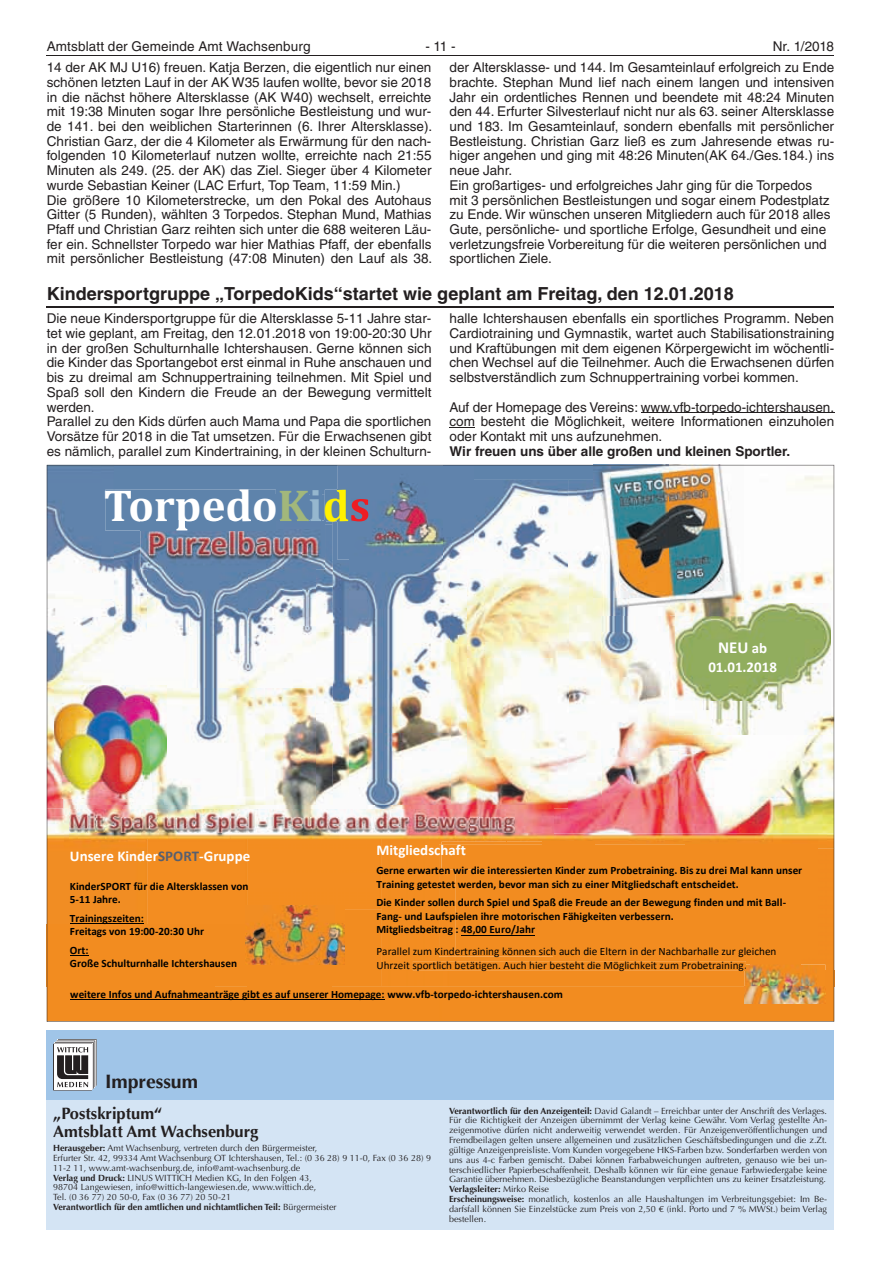
<style>
.page{position:relative;width:881px;height:1263px;background:#fff}
.page>*{position:absolute;margin:0;border:0;box-sizing:border-box;transform-origin:0 0}
.t1{font:700 44.85px "Cambria";color:#fff}
.t2{font:700 19.5px "Optima LT";color:#231f20}
.t3{font:700 18px "Helvetica LT";color:#231f20}
.t4{font:700 16.8px "Calibri";color:#fff}
.t5{font:700 16.5px/18px "Optima LT";color:#231f20}
.t6{font:700 14.85px "Calibri";color:#fff}
.t7{font:13.5px/14.7px "Helvetica LT";color:#231f20}
.t8{font:700 13.5px "Helvetica LT";color:#231f20}
.t9{font:700 11.25px/13.6px "Calibri";color:#000}
.t10{font:11.25px/13.5px "Calibri";color:#000}
.t11{font:9px/9.8px "Optima LT";color:#231f20}
.s1{color:#96b7ce}
.s2{color:#fff101}
.s3{color:#ee1d23}
.s4{font-size:14.85px}
.s5{color:#575f6f}
.s6{font-weight:700}
</style>
<div class="page">
<hr style="left:47px;top:55px;width:786px;height:1px;background:#231f20">
<hr style="left:47px;top:306px;width:786px;height:2px;background:#231f20">
<hr style="left:640px;top:413px;width:193px;height:1px;background:#231f20">
<svg style="left:449px;top:427px;width:26px;height:1px"></svg>
<img style="left:47px;top:465px;width:786px;height:557px">
<div style="left:47px;top:1088px;width:786px;height:142px;background:#d4e4f4"></div>
<div style="left:47px;top:1030px;width:786px;height:69px;background:#a0c5e8"></div>
<svg style="left:53px;top:1039px;width:44px;height:51px;background:#9c9b9c"></svg>
<p class="t7" style="left:47px;top:39px;width:265px">Amtsblatt der Gemeinde Amt Wachsenburg</p>
<p class="t7" style="left:425px;top:39px;width:32px">- 11 -</p>
<p class="t7" style="left:772px;top:39px;width:63px">Nr. 1/2018</p>
<p class="t7" style="left:47px;top:60px;width:387px">14 der AK MJ U16) freuen. Katja Berzen, die eigentlich nur einen schönen letzten Lauf in der AK W35 laufen wollte, bevor sie 2018 in die nächst höhere Altersklasse (AK W40) wechselt, erreichte mit 19:38 Minuten sogar Ihre persönliche Bestleistung und wur&shy;de 141. bei den weiblichen Starterinnen (6. Ihrer Altersklasse).<br>Christian Garz, der die 4 Kilometer als Erwärmung für den nach&shy;folgenden 10 Kilometerlauf nutzen wollte, erreichte nach 21:55<br>Minuten als 249. (25. der AK) das Ziel. Sieger über 4 Kilometer wurde Sebastian Keiner (LAC Erfurt, Top Team, 11:59 Min.)<br>Die größere 10 Kilometerstrecke, um den Pokal des Autohaus Gitter (5 Runden), wählten 3 Torpedos. Stephan Mund, Mathias Pfaff und Christian Garz reihten sich unter die 688 weiteren Läu&shy;fer ein. Schnellster Torpedo war hier Mathias Pfaff, der ebenfalls mit persönlicher Bestleistung (47:08 Minuten) den Lauf als 38.</p>
<p class="t7" style="left:449px;top:60px;width:386px">der Altersklasse- und 144. Im Gesamteinlauf erfolgreich zu Ende brachte. Stephan Mund lief nach einem langen und intensiven Jahr ein ordentliches Rennen und beendete mit 48:24 Minuten den 44. Erfurter Silvesterlauf nicht nur als 63. seiner Altersklasse und 183. Im Gesamteinlauf, sondern ebenfalls mit persönlicher Bestleistung. Christian Garz ließ es zum Jahresende etwas ru&shy;higer angehen und ging mit 48:26 Minuten(AK 64./Ges.184.) ins neue Jahr.<br>Ein großartiges- und erfolgreiches Jahr ging für die Torpedos<br>mit 3 persönlichen Bestleistungen und sogar einem Podestplatz zu Ende. Wir wünschen unseren Mitgliedern auch für 2018 alles Gute, persönliche- und sportliche Erfolge, Gesundheit und eine verletzungsfreie Vorbereitung für die weiteren persönlichen und sportlichen Ziele.</p>
<h3 class="t3" style="left:47px;top:283px;width:688px">Kindersportgruppe „TorpedoKids“startet wie geplant am Freitag, den 12.01.2018</h3>
<p class="t7" style="left:47px;top:311px;width:386px">Die neue Kindersportgruppe für die Altersklasse 5-11 Jahre star&shy;tet wie geplant, am Freitag, den 12.01.2018 von 19:00-20:30 Uhr in der großen Schulturnhalle Ichtershausen. Gerne können sich die Kinder das Sportangebot erst einmal in Ruhe anschauen und bis zu dreimal am Schnuppertraining teilnehmen. Mit Spiel und Spaß soll den Kindern die Freude an der Bewegung vermittelt werden.<br>Parallel zu den Kids dürfen auch Mama und Papa die sportlichen Vorsätze für 2018 in die Tat umsetzen. Für die Erwachsenen gibt es nämlich, parallel zum Kindertraining, in der kleinen Schulturn-</p>
<p class="t7" style="left:449px;top:311px;width:386px;text-align:justify">halle Ichtershausen ebenfalls ein sportliches Programm. Neben Cardiotraining und Gymnastik, wartet auch Stabilisationstraining und Kraftübungen mit dem eigenen Körpergewicht im wöchentli&shy;chen Wechsel auf die Teilnehmer. Auch die Erwachsenen dürfen selbstverständlich zum Schnuppertraining vorbei kommen.</p>
<p class="t7" style="left:449px;top:399px;width:386px;text-align:justify">Auf der Homepage des Vereins: www.vfb-torpedo-ichtershausen. com besteht die Möglichkeit, weitere Informationen einzuholen oder Kontakt mit uns aufzunehmen.</p>
<p class="t8" style="left:449px;top:443px;width:342px">Wir freuen uns über alle großen und kleinen Sportler.</p>
<h1 class="t1" style="left:104px;top:474px;width:268px">Torpedo <span class="s1">i</span><span class="s2">d</span><span class="s3">s</span></h1>
<p class="t4" style="left:718px;top:635px;width:51px">NEU <span class="s4">ab</span></p>
<p class="t6" style="left:708px;top:656px;width:70px">01.01.2018</p>
<p class="t6" style="left:376px;top:839px;width:91px">Mitgliedschaft</p>
<p class="t9" style="left:376px;top:863px;width:427px">Gerne erwarten wir die interessierten Kinder zum Probetraining. Bis zu drei Mal kann unser<br>Training getestet werden, bevor man sich zu einer Mitgliedschaft entscheidet.</p>
<p class="t9" style="left:376px;top:895px;width:411px">Die Kinder sollen durch Spiel und Spaß die Freude an der Bewegung finden und mit Ball-<br>Fang- und Laufspielen ihre motorischen Fähigkeiten verbessern.<br>Mitgliedsbeitrag : 48,00 Euro/Jahr</p>
<p class="t10" style="left:376px;top:944px;width:401px">Parallel zum Kindertraining können sich auch die Eltern in der Nachbarhalle zur gleichen<br>Uhrzeit sportlich betätigen. Auch hier besteht die Möglichkeit zum Probetraining.</p>
<p class="t9" style="left:70px;top:987px;width:494px">weitere Infos und Aufnahmeanträge gibt es auf unserer Homepage: www.vfb-torpedo-ichtershausen.com</p>
<p class="t6" style="left:70px;top:846px;width:182px">Unsere Kinder<span class="s5">SPORT</span>-Gruppe</p>
<p class="t9" style="left:70px;top:879px;width:180px">KinderSPORT für die Altersklassen von<br>5-11 Jahre.</p>
<p class="t9" style="left:70px;top:911px;width:136px">Trainingszeiten:<br>Freitags von 19:00-20:30 Uhr</p>
<p class="t9" style="left:70px;top:943px;width:169px">Ort:<br>Große Schulturnhalle Ichtershausen</p>
<p class="t10" style="left:67px;top:955px;width:68px">Ab 01.01.2018</p>
<h2 class="t2" style="left:105px;top:1070px;width:94px">Impressum</h2>
<p class="t5" style="left:53px;top:1105px;width:207px">„Postskriptum“<br>Amtsblatt Amt Wachsenburg</p>
<p class="t11" style="left:53px;top:1143px;width:379px"><span class="s6">Herausgeber:</span> Amt Wachsenburg, vertreten durch den Bürgermeister,<br>Erfurter Str. 42, 99334 Amt Wachsenburg OT Ichtershausen, Tel.: (0 36 28) 9 11-0, Fax (0 36 28) 9<br>11-2 11, www.amt-wachsenburg.de, info@amt-wachsenburg.de<br><span class="s6">Verlag und Druck:</span> LINUS WITTICH Medien KG, In den Folgen 43,<br>98704 Langewiesen, info@wittich-langewiesen.de, www.wittich.de,<br>Tel. (0 36 77) 20 50-0, Fax (0 36 77) 20 50-21<br><span class="s6">Verantwortlich für den amtlichen und nichtamtlichen Teil:</span> Bürgermeister</p>
<p class="t11" style="left:449px;top:1106px;width:379px"><span class="s6">Verantwortlich für den Anzeigenteil:</span> David Galandt – Erreichbar unter der Anschrift des Verlages.<br>Für die Richtigkeit der Anzeigen übernimmt der Verlag keine Gewähr. Vom Verlag gestellte An&shy;zeigenmotive dürfen nicht anderweitig verwendet werden. Für Anzeigenveröffentlichungen und Fremdbeilagen gelten unsere allgemeinen und zusätzlichen Geschäftsbedingungen und die z.Zt. gültige Anzeigenpreisliste. Vom Kunden vorgegebene HKS-Farben bzw. Sonderfarben werden von uns aus 4-c Farben gemischt. Dabei können Farbabweichungen auftreten, genauso wie bei un&shy;terschiedlicher Papierbeschaffenheit. Deshalb können wir für eine genaue Farbwiedergabe keine Garantie übernehmen. Diesbezügliche Beanstandungen verpflichten uns zu keiner Ersatzleistung.<br><span class="s6">Verlagsleiter:</span> Mirko Reise<br><span class="s6">Erscheinungsweise:</span> monatlich, kostenlos an alle Haushaltungen im Verbreitungsgebiet: Im Be&shy;darfsfall können Sie Einzelstücke zum Preis von 2,50 € (inkl. Porto und 7 % MWSt.) beim Verlag bestellen.</p>
</div>
